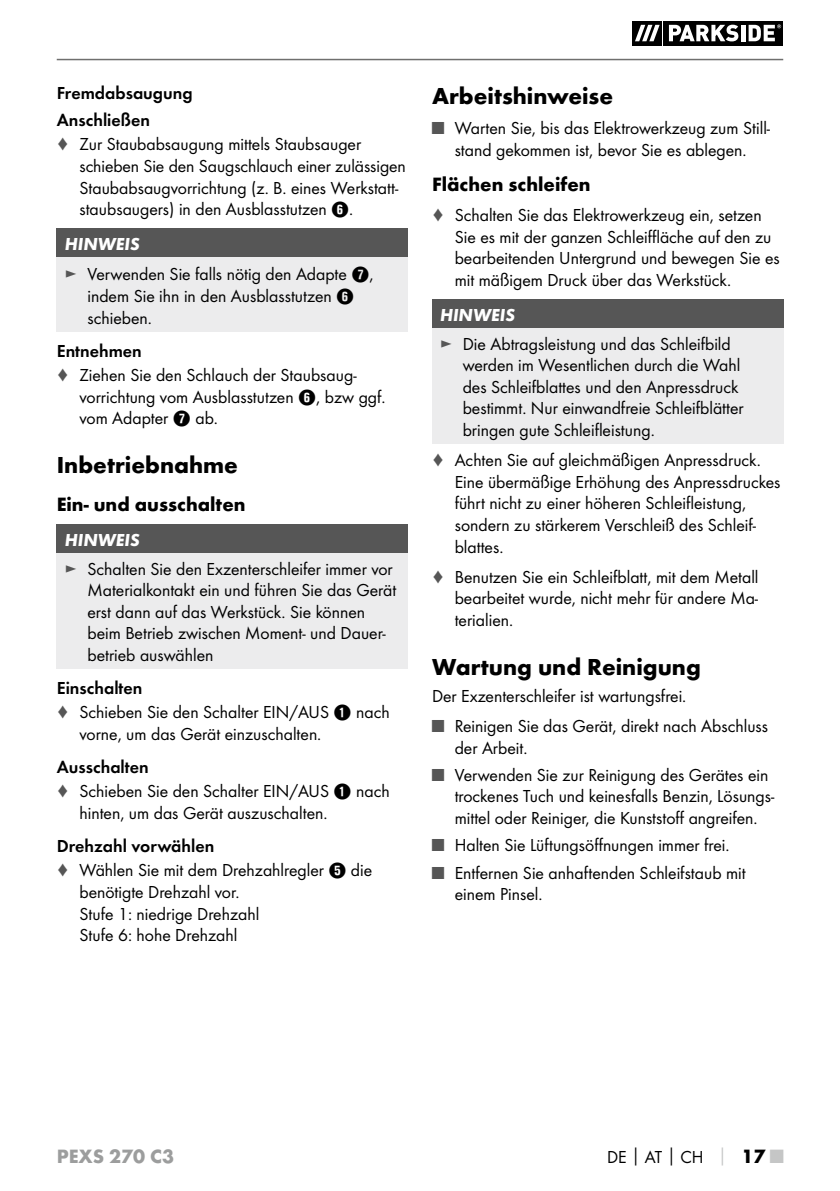
<style>
.page{position:relative;width:840px;height:1191px;background:#fff}
.page>*{position:absolute;margin:0;border:0;box-sizing:border-box;transform-origin:0 0}
.t1{font:700 24px "Futura";color:#000}
.t2{font:700 20px "Futura";color:#000}
.t3{font:700 20px "Futura";color:#9c9d9d}
.t4{font:18px/21.6px "Futura Boo";color:#000}
.t5{font:18px/27.2px "Futura Dem";color:#000}
.t6{font:italic 700 18px "Futura";color:#fff}
.s1{color:#565656}
.s2{font-family:"Hako PI Nummern"}
.s3{font-family:"Futura";font-weight:700}
.s4{font-family:"Futura";font-weight:700;color:#c5c6c6}
.s5{font-family:"Futura";font-weight:700;font-size:20px}
.s6{font-family:"Futura";font-weight:700;font-size:20px;color:#c5c6c6}
</style>
<div class="page">
<hr style="left:57px;top:59px;width:725px;height:1px;background:#6f6f6e">
<svg style="left:661px;top:21px;width:1px;height:24px"></svg>
<svg style="left:632px;top:21px;width:29px;height:24px"></svg>
<svg style="left:663px;top:21px;width:119px;height:24px"></svg>
<svg style="left:634px;top:25px;width:25px;height:16px"></svg>
<svg style="left:668px;top:25px;width:70px;height:16px"></svg>
<svg style="left:740px;top:25px;width:4px;height:16px"></svg>
<svg style="left:748px;top:24px;width:32px;height:17px"></svg>
<div style="left:57px;top:229px;width:351px;height:28px;background:#565656"></div>
<div style="left:57px;top:257px;width:351px;height:75px;background:#ececed"></div>
<div style="left:57px;top:525px;width:351px;height:28px;background:#565656"></div>
<div style="left:57px;top:553px;width:351px;height:116px;background:#ececed"></div>
<div style="left:432px;top:300px;width:350px;height:28px;background:#565656"></div>
<div style="left:432px;top:328px;width:350px;height:116px;background:#ececed"></div>
<p class="t5" style="left:57px;top:79px;width:137px">Fremdabsaugung<br>Anschließen</p>
<p class="t4" style="left:79px;top:133px;width:328px;text-indent:-23px"><span class="s1">♦</span> Zur Staubabsaugung mittels Staubsauger schieben Sie den Saugschlauch einer zulässigen Staubabsaugvorrichtung (z. B. eines Werkstatt&shy;staubsaugers) in den Ausblasstutzen <span class="s2">6</span>.</p>
<p class="t6" style="left:65px;top:233px;width:76px">HINWEIS</p>
<p class="t4" style="left:87px;top:263px;width:287px;text-indent:-23px"><span class="s1">►</span> Verwenden Sie falls nötig den Adapte <span class="s2">7</span>, indem Sie ihn in den Ausblasstutzen <span class="s2">6 </span>schieben.</p>
<p class="t5" style="left:57px;top:337px;width:87px">Entnehmen</p>
<p class="t4" style="left:79px;top:364px;width:305px;text-indent:-23px"><span class="s1">♦</span> Ziehen Sie den Schlauch der Staubsaug&shy;vorrichtung vom Ausblasstutzen <span class="s2">6</span>, bzw ggf. vom Adapter <span class="s2">7</span> ab.</p>
<h1 class="t1" style="left:57px;top:450px;width:182px">Inbetriebnahme</h1>
<p class="t2" style="left:57px;top:492px;width:190px">Ein- und ausschalten</p>
<p class="t6" style="left:65px;top:529px;width:76px">HINWEIS</p>
<p class="t4" style="left:87px;top:558px;width:310px;text-indent:-23px"><span class="s1">►</span> Schalten Sie den Exzenterschleifer immer vor Materialkontakt ein und führen Sie das Gerät erst dann auf das Werkstück. Sie können beim Betrieb zwischen Moment- und Dauer&shy;betrieb auswählen</p>
<p class="t5" style="left:57px;top:674px;width:87px">Einschalten</p>
<p class="t4" style="left:79px;top:701px;width:311px;text-indent:-23px"><span class="s1">♦</span> Schieben Sie den Schalter EIN/AUS <span class="s2">1</span> nach vorne, um das Gerät einzuschalten.</p>
<p class="t5" style="left:57px;top:753px;width:93px">Ausschalten</p>
<p class="t4" style="left:79px;top:780px;width:311px;text-indent:-23px"><span class="s1">♦</span> Schieben Sie den Schalter EIN/AUS <span class="s2">1</span> nach hinten, um das Gerät auszuschalten.</p>
<p class="t5" style="left:57px;top:832px;width:159px">Drehzahl vorwählen</p>
<p class="t4" style="left:79px;top:859px;width:294px;text-indent:-23px"><span class="s1">♦</span> Wählen Sie mit dem Drehzahlregler <span class="s2">5</span> die benötigte Drehzahl vor.<br>Stufe 1: niedrige Drehzahl<br>Stufe 6: hohe Drehzahl</p>
<h1 class="t1" style="left:432px;top:81px;width:182px">Arbeitshinweise</h1>
<p class="t4" style="left:432px;top:117px;width:339px;text-align:center"><span class="s1">■</span> Warten Sie, bis das Elektrowerkzeug zum Still&shy;stand gekommen ist, bevor Sie es ablegen.</p>
<p class="t2" style="left:432px;top:172px;width:160px">Flächen schleifen</p>
<p class="t4" style="left:454px;top:204px;width:326px;text-indent:-23px"><span class="s1">♦</span> Schalten Sie das Elektrowerkzeug ein, setzen Sie es mit der ganzen Schleiffläche auf den zu bearbeitenden Untergrund und bewegen Sie es mit mäßigem Druck über das Werkstück.</p>
<p class="t6" style="left:440px;top:304px;width:76px">HINWEIS</p>
<p class="t4" style="left:462px;top:333px;width:282px;text-indent:-23px"><span class="s1">►</span> Die Abtragsleistung und das Schleifbild werden im Wesentlichen durch die Wahl des Schleifblattes und den Anpressdruck bestimmt. Nur einwandfreie Schleifblätter bringen gute Schleifleistung.</p>
<p class="t4" style="left:454px;top:449px;width:327px;text-indent:-23px"><span class="s1">♦</span> Achten Sie auf gleichmäßigen Anpressdruck.<br>Eine übermäßige Erhöhung des Anpressdruckes führt nicht zu einer höheren Schleifleistung, sondern zu stärkerem Verschleiß des Schleif&shy;blattes.</p>
<p class="t4" style="left:454px;top:566px;width:305px;text-align:justify;text-indent:-23px"><span class="s1">♦</span> Benutzen Sie ein Schleifblatt, mit dem Metall bearbeitet wurde, nicht mehr für andere Ma&shy;terialien.</p>
<h1 class="t1" style="left:432px;top:651px;width:270px">Wartung und Reinigung</h1>
<p class="t4" style="left:432px;top:685px;width:253px">Der Exzenterschleifer ist wartungsfrei.</p>
<p class="t4" style="left:454px;top:715px;width:315px;text-indent:-23px"><span class="s1">■</span> Reinigen Sie das Gerät, direkt nach Abschluss der Arbeit.</p>
<p class="t4" style="left:454px;top:764px;width:321px;text-indent:-23px"><span class="s1">■</span> Verwenden Sie zur Reinigung des Gerätes ein trockenes Tuch und keinesfalls Benzin, Lösungs&shy;mittel oder Reiniger, die Kunststoff angreifen.</p>
<p class="t4" style="left:432px;top:834px;width:296px"><span class="s1">■</span> Halten Sie Lüftungsöffnungen immer frei.</p>
<p class="t4" style="left:454px;top:861px;width:292px;text-indent:-23px"><span class="s1">■</span> Entfernen Sie anhaftenden Schleifstaub mit einem Pinsel.</p>
<p class="t3" style="left:57px;top:1143px;width:119px">PEXS 270 C3</p>
<p class="t4" style="left:606px;top:1145px;width:178px">DE<span class="s3">│</span>AT<span class="s3">│</span>CH <span class="s4">│</span> <span class="s5">17</span> <span class="s6">■</span></p>
</div>
